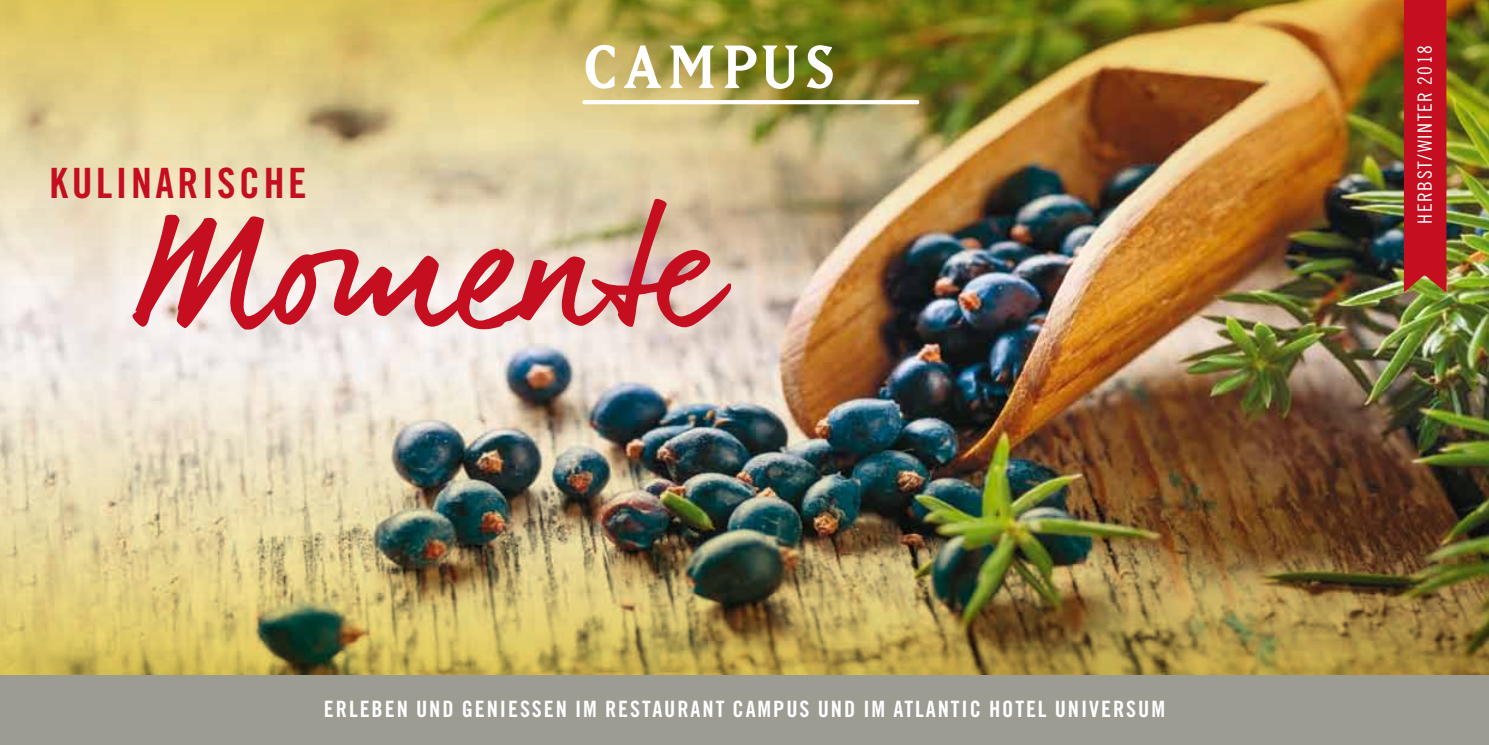
<style>
.page{position:relative;width:1489px;height:745px;background:#fff}
.page>*{position:absolute;margin:0;border:0;box-sizing:border-box;transform-origin:0 0}
.t1{font:163px "dear Joe 6";color:#c50e1f}
.t2{font:41.75px "Trade Gothic Bold Cond Twenty";color:#c50e1f}
.t3{font:22.5px "Trade Gothic Bold Cond Twenty";letter-spacing:.085em;color:#fff}
.t4{font:19.5px "Trade Gothic Cond Eighteen";letter-spacing:.085em;color:#fff}
</style>
<div class="page">
<div style="left:0;top:673px;width:1488px;height:71px;background:#9d9c93"></div>
<img style="left:0;top:291px;width:1488px;height:74px">
<img style="left:0;top:0;width:1488px;height:291px">
<img style="left:0;top:365px;width:1488px;height:308px">
<svg style="left:585px;top:45px;width:29px;height:44px"></svg>
<svg style="left:670px;top:45px;width:43px;height:43px"></svg>
<svg style="left:762px;top:45px;width:35px;height:44px"></svg>
<svg style="left:807px;top:45px;width:25px;height:44px"></svg>
<svg style="left:724px;top:45px;width:32px;height:43px"></svg>
<svg style="left:623px;top:45px;width:38px;height:43px"></svg>
<hr style="left:582px;top:100px;width:337px;height:4px;background:#fff;border-radius:2px">
<div style="left:1403px;top:0;width:43px;height:292px;background:#c50e1f"></div>
<h2 class="t2" style="left:50px;top:157px;width:43px">KULINARI</h2>
<h2 class="t2" style="left:217px;top:157px;width:45px">SCHE</h2>
<h1 class="t1" style="left:134px;top:170px;width:606px">Momente</h1>
<p class="t3" style="left:324px;top:694px;width:13px">ERLEBEN</p>
<p class="t3" style="left:416px;top:694px;width:13px">UND</p>
<p class="t3" style="left:461px;top:694px;width:12px">GENIE</p>
<p class="t3" style="left:520px;top:694px;width:135px">SSEN IM RESTAURANT</p>
<p class="t3" style="left:732px;top:694px;width:98px">CAMPUS UND</p>
<p class="t3" style="left:863px;top:694px;width:164px">IM ATLANTIC HOTEL</p>
<p class="t3" style="left:1054px;top:694px;width:97px">UNIVERSUM</p>
<p class="t4" style="left:1413px;top:224px;width:180px;rotate:-90deg">Herbst/Winter 2018</p>
</div>
